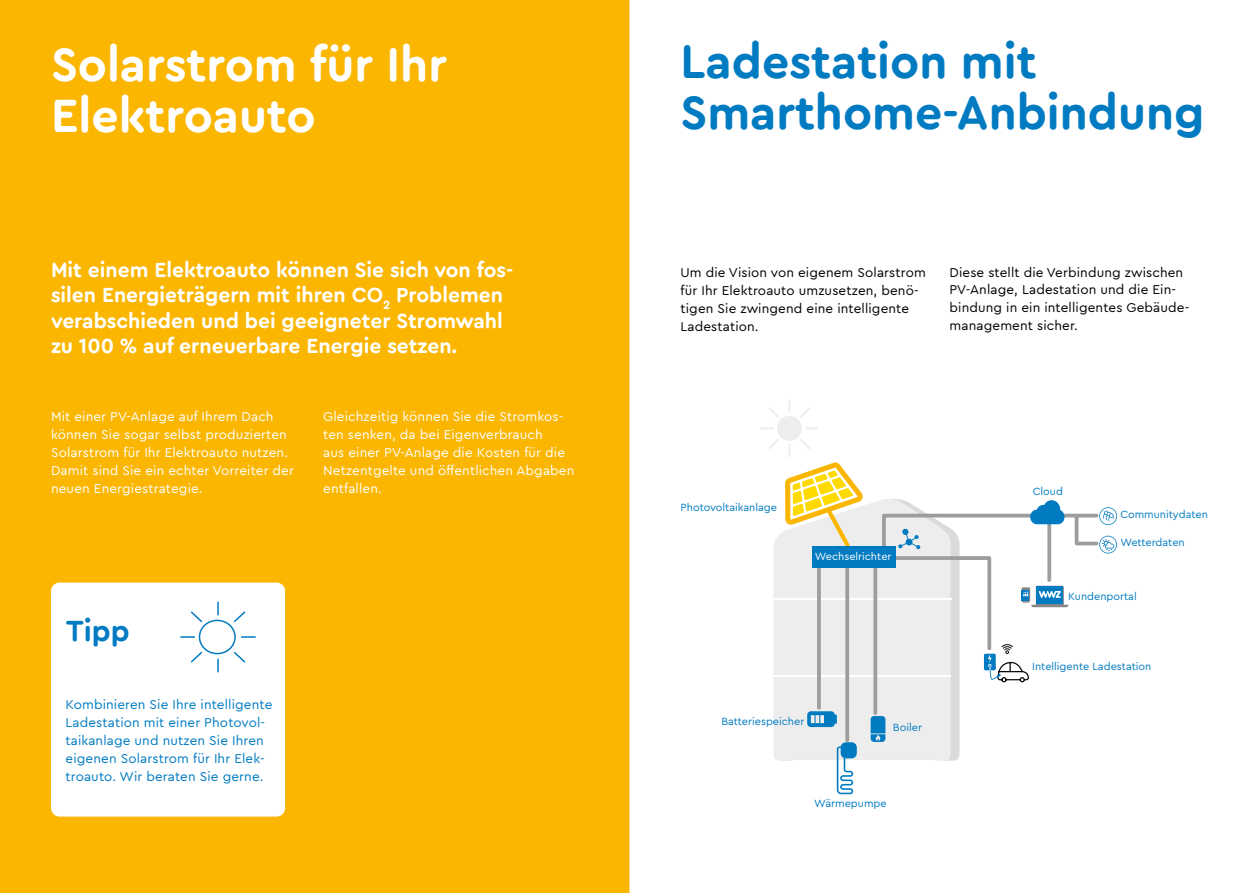
<style>
.page{position:relative;width:1259px;height:893px;background:#fff}
.page>*{position:absolute;margin:0;border:0;box-sizing:border-box;transform-origin:0 0}
.t1{font:700 48px/51px "Cera Round Pro";color:#007bc1}
.t2{font:700 48px/51px "Cera Round Pro";color:#fff}
.t3{font:700 30px "Cera Round Pro";color:#007bc1}
.t4{font:700 21px/25.5px "Cera Round Pro";color:#fff}
.t5{font:13.5px/18px "Cera Round Pro";letter-spacing:.01em;color:#fff}
.t6{font:13.5px/18px "Cera Round Pro";letter-spacing:.01em;color:#000}
.t7{font:13.5px/18px "Cera Round Pro";letter-spacing:.01em;color:#007bc1}
.t8{font:10.95px "Cera Round Pro";color:#007bc1}
.t9{font:10.95px "Cera Round Pro";color:#fff}
</style>
<div class="page">
<div style="left:0;top:0;width:630px;height:893px;background:#fab600"></div>
<div style="left:51px;top:583px;width:234px;height:234px;background:#fff;border-radius:9px"></div>
<div style="left:199px;top:620px;width:37px;height:34px;border:2px solid #007bc1;border-radius:50%"></div>
<svg style="left:217px;top:602px;width:2px;height:13px"></svg>
<svg style="left:217px;top:659px;width:2px;height:13px"></svg>
<svg style="left:181px;top:636px;width:13px;height:2px"></svg>
<svg style="left:242px;top:636px;width:13px;height:2px"></svg>
<svg style="left:190px;top:611px;width:13px;height:12px"></svg>
<svg style="left:234px;top:651px;width:12px;height:12px"></svg>
<svg style="left:190px;top:651px;width:13px;height:12px"></svg>
<svg style="left:234px;top:611px;width:12px;height:12px"></svg>
<svg style="left:950px;top:513px;width:9px;height:248px;background:#ddd"></svg>
<hr style="left:1076px;top:542px;width:20px;height:3px;background:#9d9d9c">
<svg style="left:774px;top:499px;width:176px;height:265px;background:#ededed"></svg>
<hr style="left:771px;top:675px;width:179px;height:1px;background:#fff">
<svg style="left:984px;top:644px;width:45px;height:39px"></svg>
<svg style="left:987px;top:559px;width:4px;height:89px"></svg>
<svg style="left:837px;top:742px;width:20px;height:52px"></svg>
<div style="left:777px;top:416px;width:25px;height:25px;background:#ededed;border-radius:50%"></div>
<svg style="left:789px;top:400px;width:1px;height:13px"></svg>
<svg style="left:805px;top:427px;width:13px;height:2px"></svg>
<svg style="left:761px;top:427px;width:13px;height:2px"></svg>
<svg style="left:769px;top:408px;width:10px;height:10px"></svg>
<svg style="left:785px;top:439px;width:78px;height:112px"></svg>
<svg style="left:800px;top:408px;width:10px;height:10px"></svg>
<svg style="left:769px;top:439px;width:10px;height:10px"></svg>
<svg style="left:1099px;top:507px;width:18px;height:18px"></svg>
<svg style="left:1099px;top:536px;width:18px;height:17px"></svg>
<svg style="left:882px;top:516px;width:4px;height:31px"></svg>
<hr style="left:885px;top:514px;width:211px;height:3px;background:#9d9d9c">
<svg style="left:1074px;top:517px;width:4px;height:26px"></svg>
<svg style="left:898px;top:528px;width:22px;height:21px"></svg>
<svg style="left:1047px;top:525px;width:4px;height:55px"></svg>
<svg style="left:1021px;top:586px;width:47px;height:21px"></svg>
<svg style="left:895px;top:556px;width:94px;height:4px"></svg>
<svg style="left:870px;top:716px;width:15px;height:26px"></svg>
<svg style="left:807px;top:711px;width:30px;height:16px"></svg>
<svg style="left:1029px;top:500px;width:36px;height:25px"></svg>
<hr style="left:772px;top:598px;width:179px;height:2px;background:#fff">
<svg style="left:873px;top:568px;width:4px;height:145px"></svg>
<svg style="left:845px;top:568px;width:4px;height:172px"></svg>
<hr style="left:817px;top:567px;width:4px;height:141px;background:#9d9d9c">
<div style="left:811px;top:547px;width:84px;height:21px;background:#007bc1"></div>
<h1 class="t2" style="left:51px;top:37px;width:397px">Solarstrom für Ihr<br>Elektroauto</h1>
<h3 class="t4" style="left:51px;top:256px;width:464px">Mit einem Elektroauto können Sie sich von fos&shy;silen Energieträgern mit ihren CO<sub>2</sub> Problemen verabschieden und bei geeigneter Stromwahl zu 100 % auf erneuerbare Energie setzen.</h3>
<p class="t5" style="left:51px;top:406px;width:244px">Mit einer PV-Anlage auf Ihrem Dach können Sie sogar selbst produzierten Solarstrom für Ihr Elektroauto nutzen.<br>Damit sind Sie ein echter Vorreiter der neuen Energiestrategie.</p>
<p class="t5" style="left:323px;top:406px;width:253px">Gleichzeitig können Sie die Stromkos&shy;ten senken, da bei Eigenverbrauch<br>aus einer PV-Anlage die Kosten für die<br>Netzentgelte und öffentlichen Abgaben entfallen.</p>
<h2 class="t3" style="left:66px;top:610px;width:65px">Tipp</h2>
<p class="t7" style="left:65px;top:694px;width:208px">Kombinieren Sie Ihre intelligente Ladestation mit einer Photovol&shy;taikanlage und nutzen Sie Ihren eigenen Solarstrom für Ihr Elek&shy;troauto. Wir beraten Sie gerne.</p>
<h1 class="t1" style="left:680px;top:34px;width:525px">Ladestation mit<br>Smarthome-Anbindung</h1>
<p class="t6" style="left:680px;top:262px;width:247px">Um die Vision von eigenem Solarstrom für Ihr Elektroauto umzusetzen, benö&shy;tigen Sie zwingend eine intelligente<br>Ladestation.</p>
<p class="t6" style="left:949px;top:262px;width:241px">Diese stellt die Verbindung zwischen PV-Anlage, Ladestation und die Ein&shy;bindung in ein intelligentes Gebäude&shy;management sicher.</p>
<p class="t8" style="left:680px;top:499px;width:98px">Photovoltaikanlage</p>
<p class="t9" style="left:815px;top:549px;width:78px">Wechselrichter</p>
<p class="t8" style="left:721px;top:714px;width:84px">Batteriespeicher</p>
<p class="t8" style="left:893px;top:720px;width:31px">Boiler</p>
<p class="t8" style="left:814px;top:796px;width:74px">Wärmepumpe</p>
<p class="t8" style="left:1032px;top:483px;width:32px">Cloud</p>
<p class="t8" style="left:1120px;top:506px;width:89px">Communitydaten</p>
<p class="t8" style="left:1120px;top:535px;width:66px">Wetterdaten</p>
<p class="t8" style="left:1068px;top:589px;width:70px">Kundenportal</p>
<p class="t8" style="left:1032px;top:659px;width:121px">Intelligente Ladestation</p>
</div>
